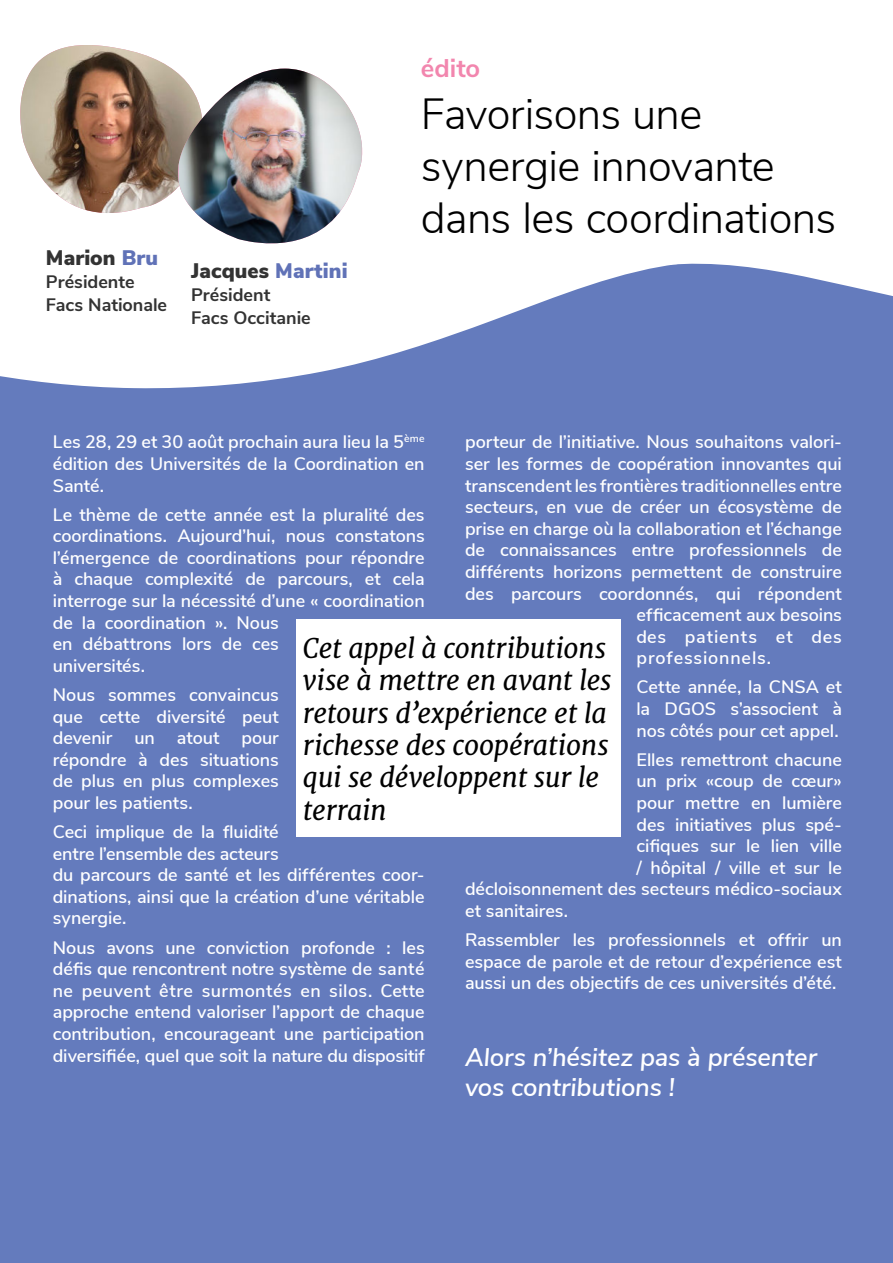
<style>
.page{position:relative;width:893px;height:1263px;background:#647bbd}
.page>*{position:absolute;margin:0;border:0;box-sizing:border-box;transform-origin:0 0}
.t1{font:300 43.5px/52.2px "Nunito Sans";letter-spacing:-.015em;color:#000}
.t2{font:italic 27px/32.4px "Merriweather";letter-spacing:-.015em;color:#000}
.t3{font:italic 600 25.5px/30.6px "Nunito Sans";letter-spacing:-.005em;color:#fff}
.t4{font:700 25.5px "Nunito Sans";color:#f286ae}
.t5{font:900 21px "Nunito Sans";letter-spacing:.005em;color:#333}
.t6{font:600 18px/21.6px "Nunito Sans";letter-spacing:-.005em;color:#fff;text-align:justify}
.t7{font:700 18px/23.1px "Nunito Sans";color:#333}
.t8{font:600 18px "Nunito Sans";letter-spacing:.05em;color:#fff}
.t9{font:600 18px "Nunito Sans";letter-spacing:.045em;color:#fff}
.s1{color:#6072b7}
</style>
<div class="page">
<svg style="left:0;top:0;width:893px;height:389px;fill:#fff"></svg>
<div style="left:0;top:24px;width:123px;height:21px;background:#fff"></div>
<img style="left:0;top:45px;width:123px;height:191px">
<svg style="left:123px;top:9px;width:259px;height:259px;background:#e2ddd9"></svg>
<img style="left:178px;top:69px;width:184px;height:181px">
<div style="left:296px;top:619px;width:324px;height:218px;background:#fff"></div>
<p class="t5" style="left:46px;top:249px;width:114px">Marion <span class="s1">Bru</span></p>
<p class="t7" style="left:46px;top:271px;width:123px">Présidente<br>Facs Nationale</p>
<p class="t5" style="left:191px;top:262px;width:158px">Jacques <span class="s1">Martini</span></p>
<p class="t7" style="left:191px;top:285px;width:121px">Président<br>Facs Occitanie</p>
<h3 class="t4" style="left:421px;top:57px;width:61px">édito</h3>
<h1 class="t1" style="left:421px;top:92px;width:417px">Favorisons une synergie innovante dans les coordinations</h1>
<p class="t6" style="left:53px;top:431px;width:373px">Les 28, 29 et 30 août prochain aura lieu la 5<sup>ème </sup>édition des Universités de la Coordination en Santé.</p>
<p class="t6" style="left:53px;top:503px;width:373px;text-align:left">Le thème de cette année est la pluralité des coordinations. Aujourd’hui, nous constatons l’émergence de coordinations pour répondre à chaque complexité de parcours, et cela interroge sur la nécessité d’une « coordination de la coordination ». Nous<br>en débattrons lors de ces<br>universités.</p>
<p class="t6" style="left:53px;top:684px;width:228px">Nous sommes convaincus que cette diversité peut devenir un atout pour répondre à des situations de plus en plus complexes pour les patients.</p>
<p class="t6" style="left:53px;top:820px;width:373px;text-align:left">Ceci implique de la fluidité<br>entre l’ensemble des acteurs<br>du parcours de santé et les différentes coor&shy;dinations, ainsi que la création d’une véritable synergie.</p>
<p class="t6" style="left:53px;top:936px;width:373px">Nous avons une conviction profonde : les défis que rencontrent notre système de santé ne peuvent être surmontés en silos. Cette approche entend valoriser l’apport de chaque contribution, encourageant une participation diversifiée, quel que soit la nature du dispositif</p>
<p class="t6" style="left:465px;top:431px;width:378px">porteur de l’initiative. Nous souhaitons valori-</p>
<p class="t6" style="left:465px;top:453px;width:378px">ser les formes de coopération innovantes qui</p>
<p class="t6" style="left:465px;top:474px;width:378px">transcendent les frontières traditionnelles entre</p>
<p class="t6" style="left:465px;top:496px;width:378px">secteurs, en vue de créer un écosystème de</p>
<p class="t6" style="left:465px;top:517px;width:378px">prise en charge où la collaboration et l’échange</p>
<p class="t6" style="left:465px;top:539px;width:378px">de connaissances entre professionnels de</p>
<p class="t6" style="left:465px;top:561px;width:378px">différents horizons permettent de construire</p>
<p class="t6" style="left:465px;top:582px;width:378px">des parcours coordonnés, qui répondent</p>
<p class="t6" style="left:636px;top:603px;width:207px">efficacement aux besoins</p>
<p class="t8" style="left:636px;top:626px;width:207px">des patients et des</p>
<p class="t9" style="left:636px;top:648px;width:136px">professionnels.</p>
<p class="t6" style="left:636px;top:676px;width:207px">Cette année, la CNSA et la DGOS s’associent à nos côtés pour cet appel.</p>
<p class="t6" style="left:636px;top:748px;width:207px">Elles remettront chacune</p>
<p class="t6" style="left:636px;top:770px;width:207px">un prix «coup de cœur»</p>
<p class="t6" style="left:636px;top:792px;width:207px">pour mettre en lumière</p>
<p class="t6" style="left:636px;top:813px;width:207px">des initiatives plus spé-</p>
<p class="t6" style="left:636px;top:834px;width:207px">cifiques sur le lien ville</p>
<p class="t6" style="left:636px;top:856px;width:207px">/ hôpital / ville et sur le</p>
<p class="t6" style="left:465px;top:878px;width:378px">décloisonnement des secteurs médico-sociaux</p>
<p class="t6" style="left:465px;top:900px;width:105px">et sanitaires.</p>
<p class="t6" style="left:465px;top:929px;width:378px">Rassembler les professionnels et offrir un espace de parole et de retour d’expérience est aussi un des objectifs de ces universités d’été.</p>
<h2 class="t2" style="left:303px;top:633px;width:310px">Cet appel à contributions vise à mettre en avant les retours d’expérience et la richesse des coopérations qui se développent sur le terrain</h2>
<h3 class="t3" style="left:465px;top:1043px;width:353px">Alors n’hésitez pas à présenter vos contributions !</h3>
</div>
